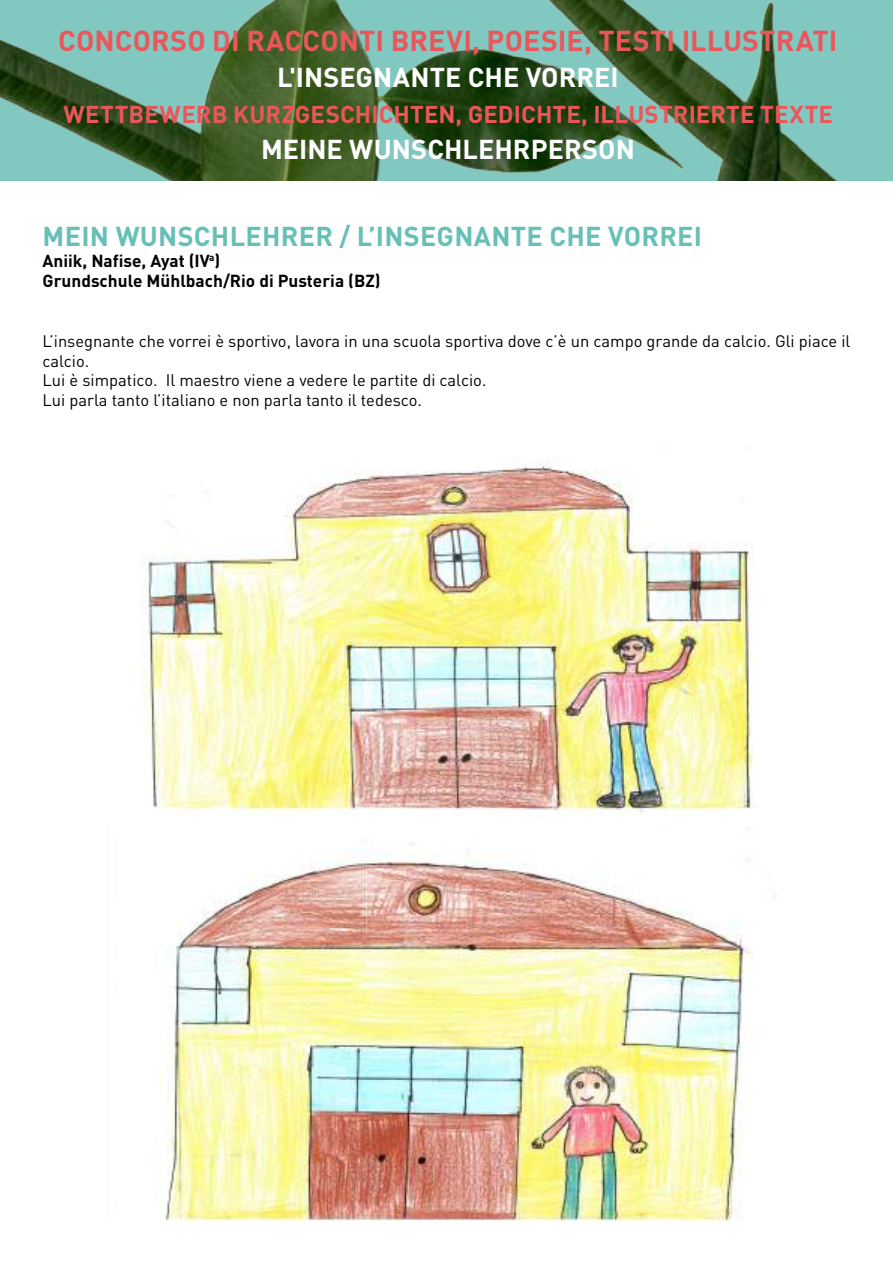
<style>
.page{position:relative;width:893px;height:1263px;background:#fff}
.page>*{position:absolute;margin:0;border:0;box-sizing:border-box;transform-origin:0 0}
.t1{font:700 28.5px "DINOT";letter-spacing:.005em;color:#eb565a}
.t2{font:700 27px "DINOT";color:#fff}
.t3{font:700 27px "DINOT";letter-spacing:.01em;color:#67c0b7}
.t4{font:700 24px "DINOT";letter-spacing:.005em;color:#eb565a}
.t5{font:700 17.25px/20.7px "DINOT";color:#000}
.t6{font:16.5px/19.8px "DINOT";color:#000}
</style>
<div class="page">
<img style="left:0;top:0;width:893px;height:181px">
<img style="left:145px;top:461px;width:609px;height:352px">
<img style="left:165px;top:850px;width:610px;height:370px">
<h1 class="t1" style="left:58px;top:22px;width:781px">CONCORSO DI RACCONTI BREVI, POESIE, TESTI ILLUSTRATI</h1>
<h2 class="t2" style="left:277px;top:60px;width:343px">L'INSEGNANTE CHE VORREI</h2>
<h3 class="t4" style="left:64px;top:99px;width:771px">WETTBEWERB KURZGESCHICHTEN, GEDICHTE, ILLUSTRIERTE TEXTE</h3>
<h2 class="t2" style="left:261px;top:132px;width:375px">MEINE WUNSCHLEHRPERSON</h2>
<h2 class="t3" style="left:43px;top:219px;width:661px">MEIN WUNSCHLEHRER / L’INSEGNANTE CHE VORREI</h2>
<p class="t5" style="left:43px;top:250px;width:340px">Aniik, Nafise, Ayat (IV<sup>a</sup>)<br>Grundschule Mühlbach/Rio di Pusteria (BZ)</p>
<p class="t6" style="left:43px;top:331px;width:809px">L’insegnante che vorrei è sportivo, lavora in una scuola sportiva dove c’è un campo grande da calcio. Gli piace il calcio.<br>Lui è simpatico. Il maestro viene a vedere le partite di calcio.<br>Lui parla tanto l’italiano e non parla tanto il tedesco.</p>
</div>
